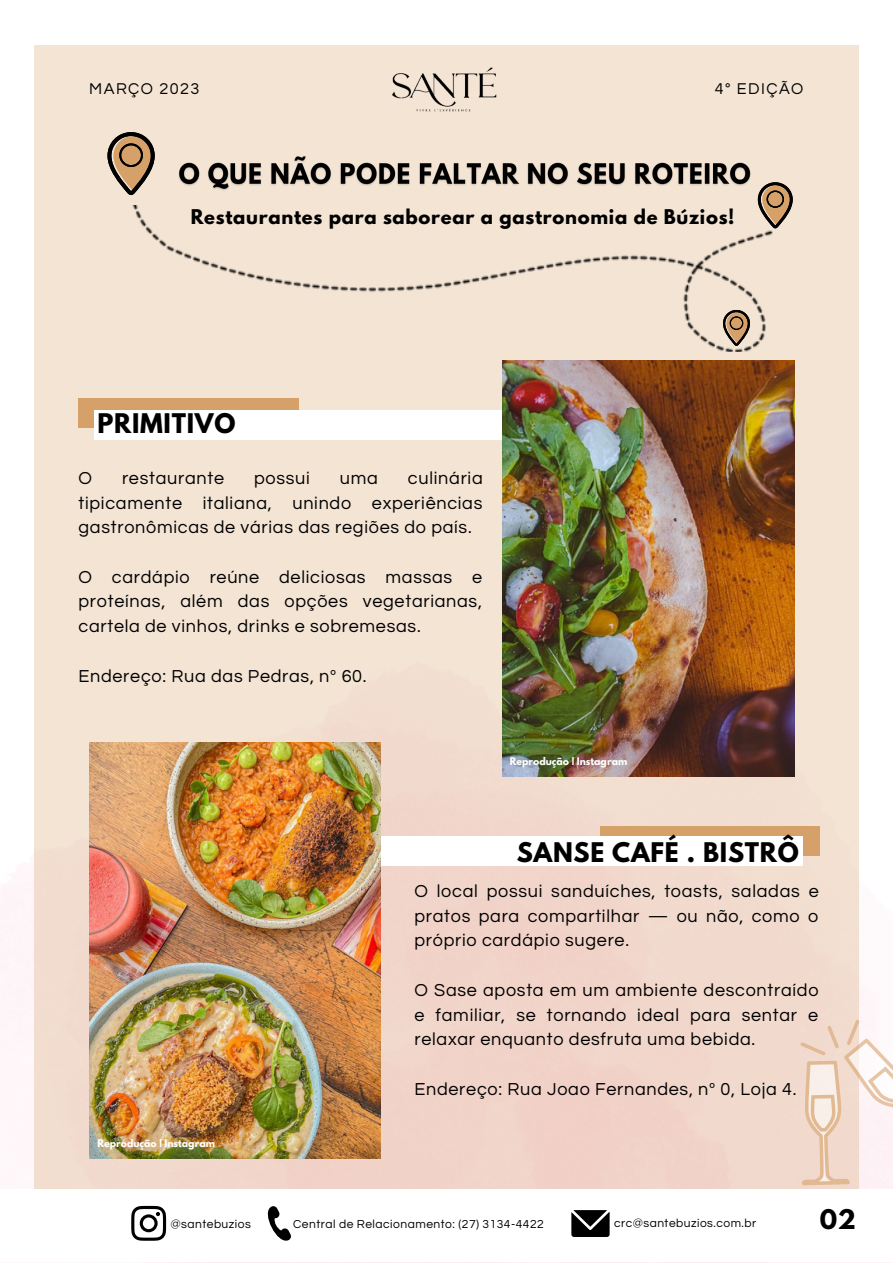
<style>
.page{position:relative;width:893px;height:1264px;background:#fff}
.page>*{position:absolute;margin:0;border:0;box-sizing:border-box;transform-origin:0 0}
.t1{font:700 24px "League Spartan";letter-spacing:.03em;color:#000}
.t2{font:18px/24.8px "Questrial";letter-spacing:.04em;color:#000;text-align:justify}
.t3{font:700 18px "League Spartan";letter-spacing:.04em;color:#000}
.t4{font:16.2px "Questrial";letter-spacing:.09em;color:#000}
.t5{font:12px "Questrial";letter-spacing:.04em;color:#000}
.t6{font:700 9.3px "League Spartan";color:#fff}
</style>
<div class="page">
<img style="left:0;top:657px;width:876px;height:424px">
<div style="left:34px;top:46px;width:824px;height:1203px;background:linear-gradient(to right,#f2e2d2,#f1dacd)"></div>
<img style="left:384px;top:64px;width:118px;height:51px">
<div style="left:131px;top:205px;width:641px;height:146px;background:#f3e4d4"></div>
<svg style="left:107px;top:132px;width:48px;height:63px;background:#a48a6f"></svg>
<svg style="left:723px;top:310px;width:27px;height:36px"></svg>
<svg style="left:757px;top:182px;width:35px;height:46px;background:#a3896d"></svg>
<div style="left:78px;top:399px;width:220px;height:28px;background:#d6a169"></div>
<div style="left:94px;top:410px;width:434px;height:29px;background:#fff"></div>
<img style="left:502px;top:361px;width:292px;height:416px">
<div style="left:599px;top:826px;width:220px;height:29px;background:#d6a169"></div>
<div style="left:367px;top:836px;width:435px;height:29px;background:#fff"></div>
<img style="left:89px;top:743px;width:291px;height:415px">
<div style="left:0;top:1188px;width:892px;height:74px;background:#fff"></div>
<svg style="left:131px;top:1205px;width:35px;height:35px"></svg>
<svg style="left:571px;top:1210px;width:38px;height:26px"></svg>
<svg style="left:267px;top:1206px;width:24px;height:35px"></svg>
<svg style="left:759px;top:1019px;width:133px;height:170px"></svg>
<img style="left:174px;top:153px;width:581px;height:44px">
<p class="t4" style="left:89px;top:81px;width:112px">MARÇO 2023</p>
<p class="t4" style="left:714px;top:81px;width:90px">4° EDIÇÃO</p>
<p class="t3" style="left:191px;top:208px;width:545px">Restaurantes para saborear a gastronomia de Búzios!</p>
<h1 class="t1" style="left:97px;top:411px;width:139px">PRIMITIVO</h1>
<p class="t2" style="left:78px;top:466px;width:406px;text-indent:329px">culinária tipicamente italiana, unindo experiências gastronômicas de várias das regiões do país.</p>
<p class="t2" style="left:78px;top:565px;width:405px">O cardápio reúne deliciosas massas e proteínas, além das opções vegetarianas, cartela de vinhos, drinks e sobremesas.</p>
<p class="t2" style="left:78px;top:664px;width:289px">Endereço: Rua das Pedras, nº 60.</p>
<p class="t2" style="left:78px;top:466px;width:15px">O</p>
<p class="t2" style="left:122px;top:466px;width:104px">restaurante</p>
<p class="t2" style="left:254px;top:466px;width:57px">possui</p>
<p class="t2" style="left:340px;top:466px;width:40px">uma</p>
<p class="t6" style="left:509px;top:756px;width:119px">Reprodução | Instagram</p>
<h1 class="t1" style="left:516px;top:840px;width:283px">SANSE CAFÉ . BISTRÔ</h1>
<p class="t6" style="left:97px;top:1138px;width:119px">Reprodução | Instagram</p>
<p class="t2" style="left:414px;top:879px;width:406px">O local possui sanduíches, toasts, saladas e pratos para compartilhar — ou não, como o próprio cardápio sugere.</p>
<p class="t2" style="left:414px;top:978px;width:405px">O Sase aposta em um ambiente descontraído e familiar, se tornando ideal para sentar e relaxar enquanto desfruta uma bebida.</p>
<p class="t2" style="left:414px;top:1077px;width:383px">Endereço: Rua Joao Fernandes, nº 0, Loja 4.</p>
<p class="t5" style="left:170px;top:1217px;width:82px">@santebuzios</p>
<p class="t5" style="left:293px;top:1217px;width:252px">Central de Relacionamento: (27) 3134-4422</p>
<p class="t5" style="left:614px;top:1216px;width:143px">crc@santebuzios.com.br</p>
<h1 class="t1" style="left:819px;top:1207px;width:38px">02</h1>
</div>
